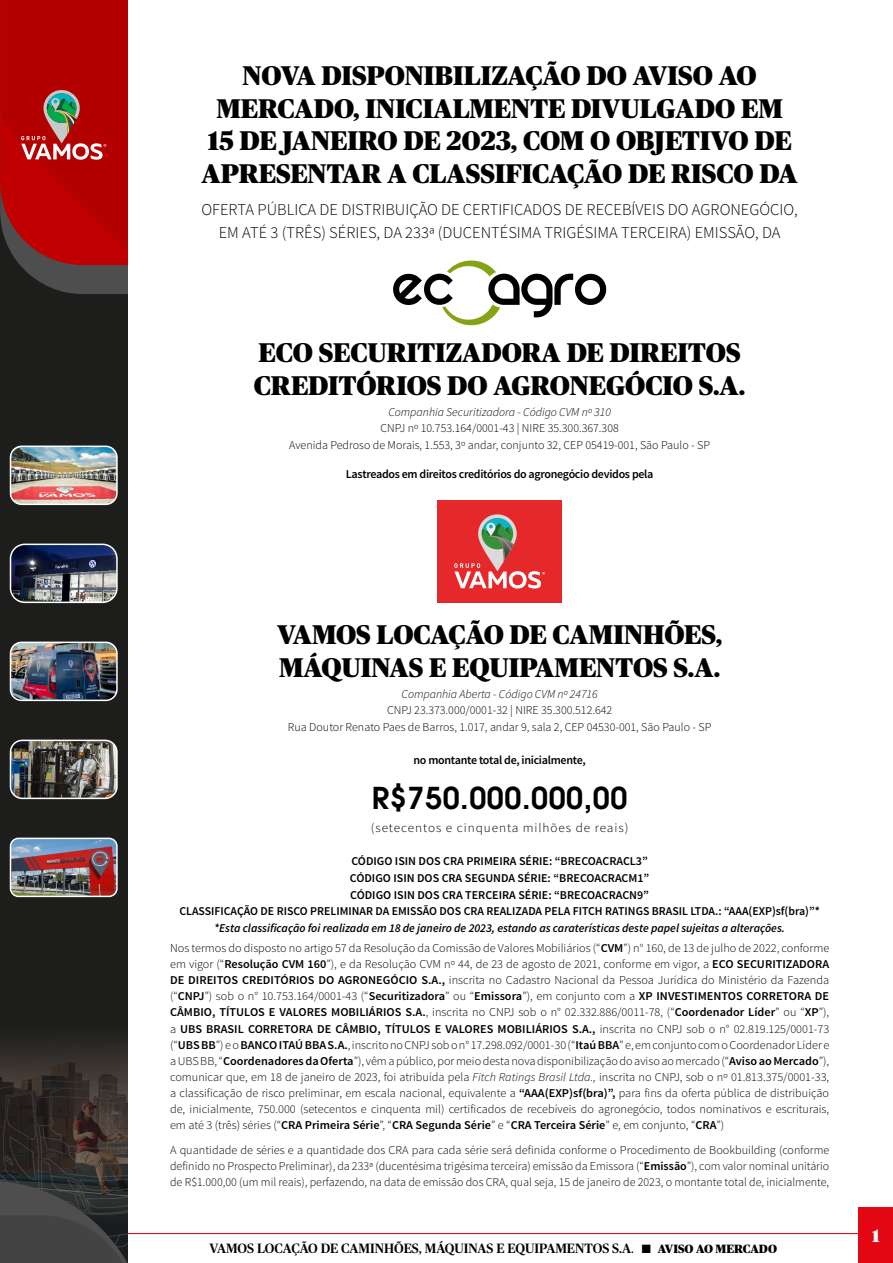
<style>
.page{position:relative;width:893px;height:1263px;background:#fff}
.page>*{position:absolute;margin:0;border:0;box-sizing:border-box;transform-origin:0 0}
.t1{font:600 30px "ITC Avant Garde Pro";letter-spacing:.02em;color:#000}
.t2{font:900 27px/32.4px "Publico";color:#000}
.t3{font:900 18px "Publico";color:#fff}
.t4{font:300 16.5px/23.1px "Source Sans Pro";color:#000;text-align:center}
.t5{font:500 13.5px "Publico";color:#000}
.t6{font:300 12.75px "Source Sans Pro";letter-spacing:.07em;color:#000;scale:1.04 1}
.t7{font:300 12px/16px "Source Sans Pro";color:#000;text-align:center}
.t8{font:600 12px/16.5px "Source Sans Pro";color:#000;text-align:center}
.t9{font:italic 600 12px "Source Sans Pro";color:#000}
.t10{font:600 12px "Source Sans Pro";letter-spacing:-.025em;color:#000}
.t11{font:italic 300 12px "Source Sans Pro";color:#000}
.s1{font-weight:600}
.s2{font-style:italic}
.s3{font-weight:400}
.s4{font-weight:300;font-size:12px}
.s5{font-weight:900;font-size:12px}
</style>
<div class="page">
<hr style="left:40px;top:1233px;width:819px;height:1px;background:#e30613">
<div style="left:859px;top:1208px;width:34px;height:55px;background:#e30613"></div>
<div style="left:0;top:0;width:127px;height:1263px;background:#1d1d1b"></div>
<img style="left:0;top:1040px;width:127px;height:140px">
<svg style="left:0;top:0;width:127px;height:294px;background:#a51312"></svg>
<svg style="left:0;top:1180px;width:127px;height:83px;background:#3d3e3e"></svg>
<img style="left:11px;top:740px;width:105px;height:58px">
<div style="left:10px;top:740px;width:108px;height:59px;border:1px solid #fff;border-radius:12px"></div>
<img style="left:11px;top:838px;width:105px;height:57px">
<div style="left:10px;top:838px;width:108px;height:59px;border:1px solid #fff;border-radius:8px"></div>
<img style="left:11px;top:544px;width:105px;height:58px">
<div style="left:10px;top:544px;width:108px;height:59px;border:1px solid #fff;border-radius:14px"></div>
<img style="left:11px;top:642px;width:106px;height:58px">
<div style="left:10px;top:642px;width:108px;height:59px;border:1px solid #fff;border-radius:11px"></div>
<img style="left:11px;top:446px;width:106px;height:58px">
<div style="left:10px;top:446px;width:108px;height:59px;border:1px solid #fff;border-radius:11px"></div>
<svg style="left:393px;top:261px;width:213px;height:64px"></svg>
<div style="left:437px;top:501px;width:125px;height:102px;background:#e5292a"></div>
<svg style="left:454px;top:514px;width:91px;height:75px"></svg>
<h2 class="t2" style="left:201px;top:60px;width:598px;text-align:center">NOVA DISPONIBILIZAÇÃO DO AVISO AO MERCADO, INICIALMENTE DIVULGADO EM 15 DE JANEIRO DE 2023, COM O OBJETIVO DE APRESENTAR A CLASSIFICAÇÃO DE RISCO DA</h2>
<h4 class="t4" style="left:201px;top:198px;width:598px">OFERTA PÚBLICA DE DISTRIBUIÇÃO DE CERTIFICADOS DE RECEBÍVEIS DO AGRONEGÓCIO,<br>EM ATÉ 3 (TRÊS) SÉRIES, DA 233ª (DUCENTÉSIMA TRIGÉSIMA TERCEIRA) EMISSÃO, DA</h4>
<h2 class="t2" style="left:254px;top:337px;width:493px">ECO SECURITIZADORA DE DIREITOS<br>CREDITÓRIOS DO AGRONEGÓCIO S.A.</h2>
<p class="t11" style="left:388px;top:404px;width:224px">Companhia Securitizadora - Código CVM nº 310</p>
<p class="t7" style="left:289px;top:420px;width:422px;line-height:16.5px">CNPJ nº 10.753.164/0001-43 | NIRE 35.300.367.308<br>Avenida Pedroso de Morais, 1.553, 3º andar, conjunto 32, CEP 05419-001, São Paulo - SP</p>
<p class="t10" style="left:346px;top:467px;width:309px">Lastreados em direitos creditórios do agronegócio devidos pela</p>
<h2 class="t2" style="left:277px;top:619px;width:447px">VAMOS LOCAÇÃO DE CAMINHÕES,<br>MÁQUINAS E EQUIPAMENTOS S.A.</h2>
<p class="t11" style="left:402px;top:686px;width:198px">Companhia Aberta - Código CVM nº 24716</p>
<p class="t7" style="left:288px;top:702px;width:425px;line-height:16.5px">CNPJ 23.373.000/0001-32 | NIRE 35.300.512.642<br>Rua Doutor Renato Paes de Barros, 1.017, andar 9, sala 2, CEP 04530-001, São Paulo - SP</p>
<p class="t10" style="left:414px;top:753px;width:174px">no montante total de, inicialmente,</p>
<h2 class="t1" style="left:372px;top:779px;width:257px">R$750.000.000,00</h2>
<p class="t6" style="left:371px;top:820px;width:249px">(setecentos e cinquenta milhões de reais)</p>
<p class="t8" style="left:179px;top:853px;width:642px">CÓDIGO ISIN DOS CRA PRIMEIRA SÉRIE: “BRECOACRACL3”<br>CÓDIGO ISIN DOS CRA SEGUNDA SÉRIE: “BRECOACRACM1”<br>CÓDIGO ISIN DOS CRA TERCEIRA SÉRIE: “BRECOACRACN9”<br>CLASSIFICAÇÃO DE RISCO PRELIMINAR DA EMISSÃO DOS CRA REALIZADA PELA FITCH RATINGS BRASIL LTDA.: “AAA(EXP)sf(bra)”*</p>
<p class="t9" style="left:214px;top:920px;width:572px">*Esta classificação foi realizada em 18 de janeiro de 2023, estando as caraterísticas deste papel sujeitas a alterações.</p>
<p class="t7" style="left:170px;top:940px;width:661px;text-align:justify">Nos termos do disposto no artigo 57 da Resolução da Comissão de Valores Mobiliários (“<span class="s1">CVM</span>”) n° 160, de 13 de julho de 2022, conforme em vigor (“<span class="s1">Resolução CVM 160</span>”), e da Resolução CVM nº 44, de 23 de agosto de 2021, conforme em vigor, a <span class="s1">ECO SECURITIZADORA DE DIREITOS CREDITÓRIOS DO AGRONEGÓCIO S.A.,</span> inscrita no Cadastro Nacional da Pessoa Jurídica do Ministério da Fazenda (“<span class="s1">CNPJ</span>”) sob o n° 10.753.164/0001-43 (“<span class="s1">Securitizadora</span>” ou “<span class="s1">Emissora</span>”), em conjunto com a <span class="s1">XP INVESTIMENTOS CORRETORA DE CÂMBIO, TÍTULOS E VALORES MOBILIÁRIOS S.A.</span>, inscrita no CNPJ sob o n° 02.332.886/0011-78, (“<span class="s1">Coordenador Líder</span>” ou “<span class="s1">XP</span>”), a <span class="s1">UBS BRASIL CORRETORA DE CÂMBIO, TÍTULOS E VALORES MOBILIÁRIOS S.A.,</span> inscrita no CNPJ sob o n° 02.819.125/0001-73 (“<span class="s1">UBS BB</span>”) e o <span class="s1">BANCO ITAÚ BBA S.A.</span>, inscrito no CNPJ sob o n° 17.298.092/0001-30 (“<span class="s1">Itaú BBA</span>” e, em conjunto com o Coordenador Líder e a UBS BB, “<span class="s1">Coordenadores da Oferta</span>”), vêm a público, por meio desta nova disponibilização do aviso ao mercado (“<span class="s1">Aviso ao Mercado</span>”), comunicar que, em 18 de janeiro de 2023, foi atribuída pela <span class="s2">Fitch Ratings Brasil Ltda.,</span> inscrita no CNPJ, sob o nº 01.813.375/0001-33, a classificação de risco preliminar, em escala nacional, equivalente a <span class="s1">“AAA(EXP)sf(bra)”,</span> para fins da oferta pública de distribuição de, inicialmente, 750.000 (setecentos e cinquenta mil) certificados de recebíveis do agronegócio, todos nominativos e escriturais, em até 3 (três) séries (“<span class="s1">CRA Primeira Série</span>”, “<span class="s1">CRA Segunda Série</span>” e “<span class="s1">CRA Terceira Série</span>” e, em conjunto, “<span class="s1">CRA</span>”)</p>
<p class="t7" style="left:170px;top:1142px;width:661px;text-align:justify">A quantidade de séries e a quantidade dos CRA para cada série será definida conforme o Procedimento de Bookbuilding (conforme definido no Prospecto Preliminar), da 233ª (ducentésima trigésima terceira) emissão da Emissora (“<span class="s1">Emissão</span>”), com valor nominal unitário de R$1.000,00 (um mil reais), perfazendo, na data de emissão dos CRA, qual seja, 15 de janeiro de 2023, o montante total de, inicialmente,</p>
<p class="t5" style="left:209px;top:1241px;width:569px">VAMOS LOCAÇÃO DE CAMINHÕES, MÁQUINAS E EQUIPAMENTOS S.A<span class="s3">.</span> <span class="s4">■</span> <span class="s5">AVISO AO MERCADO</span></p>
<h3 class="t3" style="left:872px;top:1225px;width:9px">1</h3>
</div>
